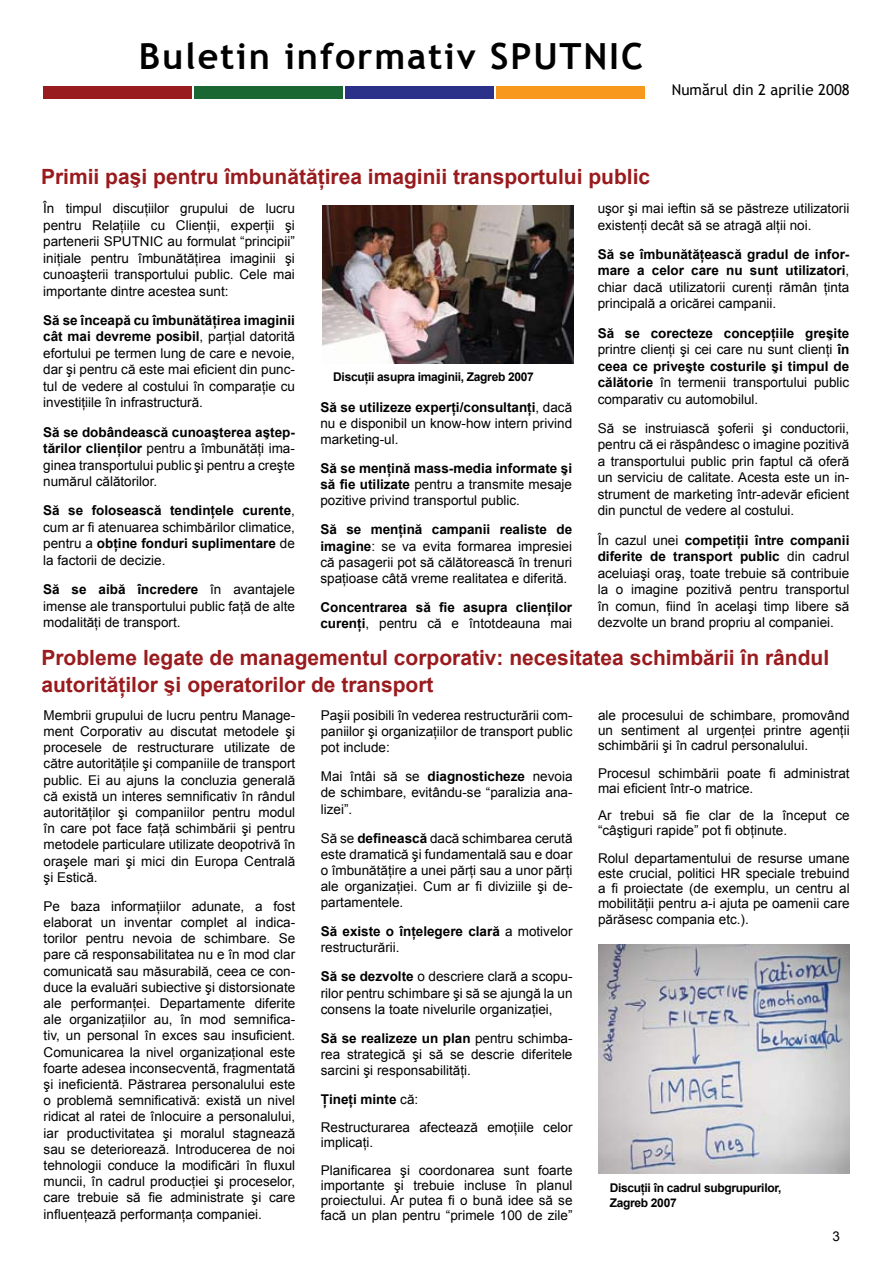
<style>
.page{position:relative;width:893px;height:1263px;background:#fff}
.page>*{position:absolute;margin:0;border:0;box-sizing:border-box;transform-origin:0 0}
.t1{font:700 36px "Trebuchet MS";letter-spacing:.05em;color:#000}
.t2{font:700 21px/27px "Arial";color:#991b1e}
.t3{font:15px "Trebuchet MS";color:#000}
.t4{font:13.5px/16.2px "Arial";color:#000;text-align:justify}
.t5{font:700 13.5px/16.2px "Arial";color:#000}
.t6{font:700 12px/14.4px "Arial";letter-spacing:-.025em;color:#000}
.s1{font-weight:700}
.s2{font-weight:400}
</style>
<div class="page">
<div style="left:43px;top:86px;width:149px;height:13px;background:#991b1e"></div>
<div style="left:194px;top:86px;width:149px;height:13px;background:#1a6734"></div>
<div style="left:345px;top:86px;width:149px;height:13px;background:#2b3088"></div>
<div style="left:496px;top:86px;width:149px;height:13px;background:#f8991d"></div>
<img style="left:322px;top:205px;width:251px;height:158px">
<img style="left:598px;top:944px;width:252px;height:229px">
<h1 class="t1" style="left:139px;top:34px;width:506px">Buletin informativ SPUTNIC</h1>
<p class="t3" style="left:672px;top:81px;width:179px">Numărul din 2 aprilie 2008</p>
<h2 class="t2" style="left:41px;top:164px;width:611px">Primii paşi pentru îmbunătăţirea imaginii transportului public</h2>
<p class="t4" style="left:43px;top:200px;width:253px">În timpul discuţiilor grupului de lucru pentru Relaţiile cu Clienţii, experţii şi partenerii SPUTNIC au formulat “principii” iniţiale pentru îmbunătăţirea imaginii şi cunoaşterii transportului public. Cele mai importante dintre acestea sunt:</p>
<p class="t4" style="left:43px;top:312px;width:253px"><span class="s1">Să se înceapă cu îmbunătăţirea imaginii cât mai devreme posibil</span>, parţial datorită efortului pe termen lung de care e nevoie, dar şi pentru că este mai eficient din punc&shy;tul de vedere al costului în comparaţie cu investiţiile în infrastructură.</p>
<p class="t4" style="left:43px;top:424px;width:253px"><span class="s1">Să se dobândească cunoaşterea aştep&shy;tărilor clienţilor</span> pentru a îmbunătăţi ima&shy;ginea transportului public şi pentru a creşte numărul călătorilor.</p>
<p class="t4" style="left:43px;top:502px;width:253px"><span class="s1">Să se folosească tendinţele curente</span>, cum ar fi atenuarea schimbărilor climatice, pentru a <span class="s1">obţine fonduri suplimentare</span> de la factorii de decizie.</p>
<p class="t4" style="left:43px;top:581px;width:253px"><span class="s1">Să se aibă încredere</span> în avantajele imense ale transportului public faţă de alte modalităţi de transport.</p>
<p class="t6" style="left:333px;top:370px;width:202px">Discuţii asupra imaginii, Zagreb 2007</p>
<p class="t4" style="left:320px;top:399px;width:253px"><span class="s1">Să se utilizeze experţi/consultanţi</span>, dacă nu e disponibil un know-how intern privind marketing-ul.</p>
<p class="t4" style="left:320px;top:460px;width:253px"><span class="s1">Să se menţină mass-media informate şi să fie utilizate</span> pentru a transmite mesaje pozitive privind transportul public.</p>
<p class="t4" style="left:320px;top:522px;width:253px"><span class="s1">Să se menţină campanii realiste de imagine</span>: se va evita formarea impresiei că pasagerii pot să călătorească în trenuri spaţioase câtă vreme realitatea e diferită.</p>
<p class="t5" style="left:320px;top:600px;width:253px">Concentrarea să fie asupra clienţilor curenţi<span class="s2">, pentru că e întotdeauna mai</span></p>
<p class="t4" style="left:598px;top:200px;width:253px">uşor şi mai ieftin să se păstreze utilizatorii existenţi decât să se atragă alţii noi.</p>
<p class="t4" style="left:598px;top:246px;width:253px"><span class="s1">Să se îmbunătăţească gradul de infor&shy;mare a celor care nu sunt utilizatori</span>, chiar dacă utilizatorii curenţi rămân ţinta principală a oricărei campanii.</p>
<p class="t4" style="left:598px;top:325px;width:253px"><span class="s1">Să se corecteze concepţiile greşite </span>printre clienţi şi cei care nu sunt clienţi <span class="s1">în ceea ce priveşte costurile şi timpul de călătorie</span> în termenii transportului public comparativ cu automobilul.</p>
<p class="t4" style="left:598px;top:420px;width:253px">Să se instruiască şoferii şi conductorii, pentru că ei răspândesc o imagine pozitivă a transportului public prin faptul că oferă un serviciu de calitate. Acesta este un in&shy;strument de marketing într-adevăr eficient din punctul de vedere al costului.</p>
<p class="t4" style="left:598px;top:532px;width:253px">În cazul unei <span class="s1">competiţii între companii diferite de transport public</span> din cadrul aceluiaşi oraş, toate trebuie să contribuie la o imagine pozitivă pentru transportul în comun, fiind în acelaşi timp libere să dezvolte un brand propriu al companiei.</p>
<h2 class="t2" style="left:41px;top:645px;width:789px">Probleme legate de managementul corporativ: necesitatea schimbării în rândul autorităţilor şi operatorilor de transport</h2>
<p class="t4" style="left:44px;top:707px;width:253px">Membrii grupului de lucru pentru Manage&shy;ment Corporativ au discutat metodele şi procesele de restructurare utilizate de către autorităţile şi companiile de transport public. Ei au ajuns la concluzia generală că există un interes semnificativ în rândul autorităţilor şi companiilor pentru modul în care pot face faţă schimbării şi pentru metodele particulare utilizate deopotrivă în oraşele mari şi mici din Europa Centrală şi Estică.</p>
<p class="t4" style="left:44px;top:898px;width:253px">Pe baza informaţiilor adunate, a fost elaborat un inventar complet al indica&shy;torilor pentru nevoia de schimbare. Se pare că responsabilitatea nu e în mod clar comunicată sau măsurabilă, ceea ce con&shy;duce la evaluări subiective şi distorsionate ale performanţei. Departamente diferite ale organizaţiilor au, în mod semnifica&shy;tiv, un personal în exces sau insuficient.<br>Comunicarea la nivel organizaţional este foarte adesea inconsecventă, fragmentată şi ineficientă. Păstrarea personalului este o problemă semnificativă: există un nivel ridicat al ratei de înlocuire a personalului, iar productivitatea şi moralul stagnează sau se deteriorează. Introducerea de noi tehnologii conduce la modificări în fluxul muncii, în cadrul producţiei şi proceselor, care trebuie să fie administrate şi care influenţează performanţa companiei.</p>
<p class="t4" style="left:321px;top:707px;width:253px">Paşii posibili în vederea restructurării com&shy;paniilor şi organizaţiilor de transport public pot include:</p>
<p class="t4" style="left:321px;top:768px;width:253px">Mai întâi să se <span class="s1">diagnosticheze</span> nevoia de schimbare, evitându-se “paralizia ana&shy;lizei”.</p>
<p class="t4" style="left:321px;top:830px;width:253px">Să se <span class="s1">definească</span> dacă schimbarea cerută este dramatică şi fundamentală sau e doar o îmbunătăţire a unei părţi sau a unor părţi ale organizaţiei. Cum ar fi diviziile şi de&shy;partamentele.</p>
<p class="t4" style="left:321px;top:923px;width:253px"><span class="s1">Să existe o înţelegere clară</span> a motivelor restructurării.</p>
<p class="t4" style="left:321px;top:969px;width:253px"><span class="s1">Să se dezvolte</span> o descriere clară a scopu&shy;rilor pentru schimbare şi să se ajungă la un consens la toate nivelurile organizaţiei,</p>
<p class="t4" style="left:321px;top:1030px;width:253px"><span class="s1">Să se realizeze un plan</span> pentru schimba&shy;rea strategică şi să se descrie diferitele sarcini şi responsabilităţi.</p>
<p class="t4" style="left:321px;top:1086px;width:253px;line-height:27.8px"><span class="s1">Ţineţi minte</span> că:<br>Restructurarea afectează emoţiile celor</p>
<p class="t4" style="left:321px;top:1128px;width:253px;line-height:27.8px">implicaţi.<br>Planificarea şi coordonarea sunt foarte</p>
<p class="t4" style="left:321px;top:1177px;width:253px;line-height:15px">importante şi trebuie incluse în planul proiectului. Ar putea fi o bună idee să se facă un plan pentru “primele 100 de zile”</p>
<p class="t4" style="left:598px;top:708px;width:253px;line-height:15px">ale procesului de schimbare, promovând un sentiment al urgenţei printre agenţii schimbării şi în cadrul personalului.</p>
<p class="t4" style="left:598px;top:765px;width:253px;line-height:15px">Procesul schimbării poate fi administrat mai eficient într-o matrice.</p>
<p class="t4" style="left:598px;top:808px;width:253px;line-height:15px">Ar trebui să fie clar de la început ce “câştiguri rapide” pot fi obţinute.</p>
<p class="t4" style="left:598px;top:851px;width:253px;line-height:15.3px">Rolul departamentului de resurse umane este crucial, politici HR speciale trebuind a fi proiectate (de exemplu, un centru al mobilităţii pentru a-i ajuta pe oamenii care părăsesc compania etc.).</p>
<p class="t6" style="left:610px;top:1181px;width:173px">Discuţii în cadrul subgrupurilor,<br>Zagreb 2007</p>
<p class="t4" style="left:832px;top:1228px;width:9px">3</p>
</div>
